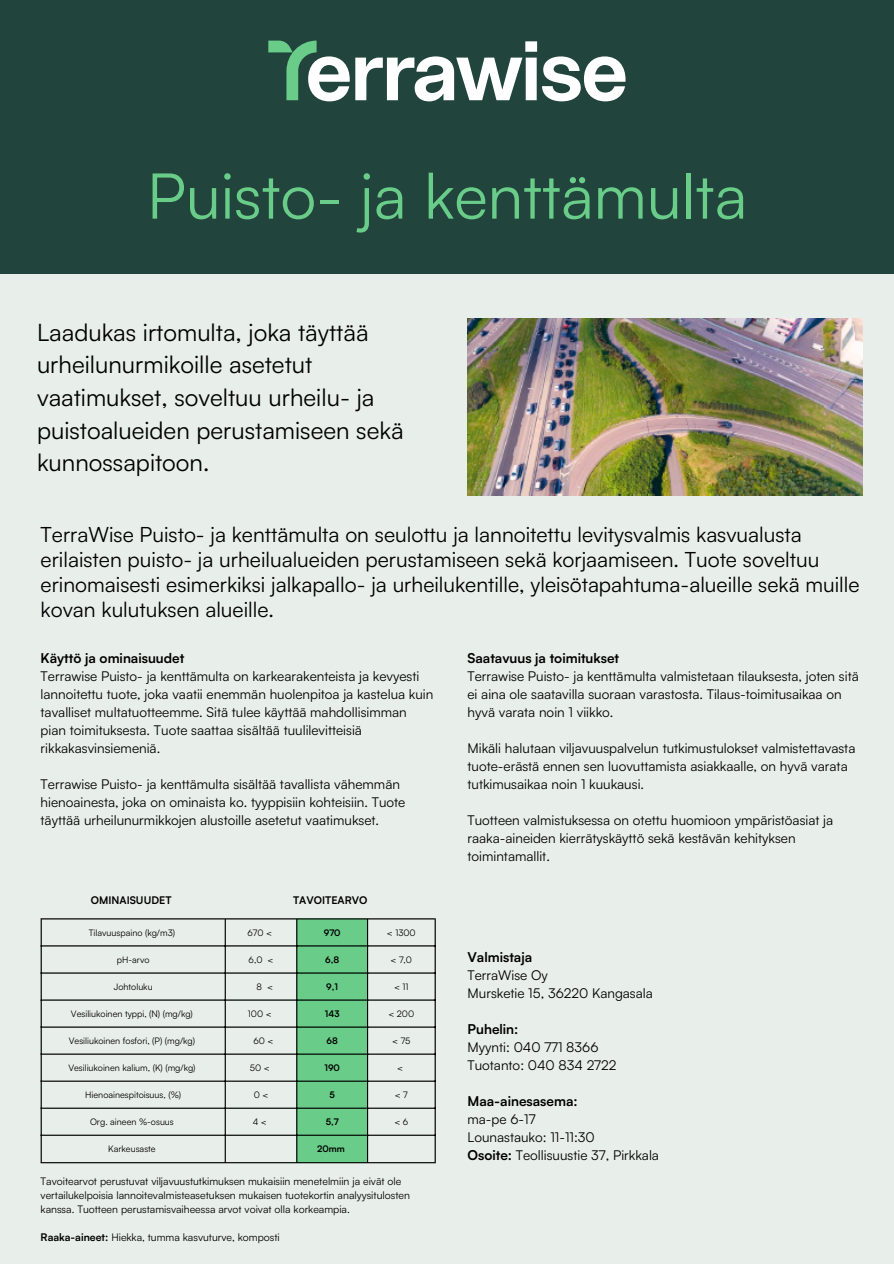
<style>
.page{position:relative;width:894px;height:1264px;background:#fff}
.page>*{position:absolute;margin:0;border:0;box-sizing:border-box;transform-origin:0 0}
.t1{font:63px "Satoshi";color:#69cd89}
.t2{font:24px/32.7px "Satoshi";color:#000}
.t3{font:21px/24.8px "Satoshi";color:#000}
.t4{font:13.5px/18px "Satoshi";color:#000}
.t5{font:700 13.5px "Satoshi";color:#000}
.t6{font:10.5px/14px "Satoshi";color:#000}
.t7{font:700 10.5px "Satoshi";color:#000}
.t8{font:9px "Satoshi";color:#000}
.t9{font:700 9px "Satoshi";color:#000}
.s1{font-weight:700}
</style>
<div class="page">
<div style="left:0;top:0;width:893px;height:1263px;background:#e8efeb"></div>
<div style="left:0;top:0;width:893px;height:273px;background:#21443c"></div>
<img style="left:467px;top:318px;width:395px;height:177px">
<svg style="left:268px;top:41px;width:81px;height:60px"></svg>
<svg style="left:355px;top:41px;width:270px;height:60px"></svg>
<div style="left:297px;top:919px;width:70px;height:243px;background:#69cd89"></div>
<hr style="left:41px;top:919px;width:1px;height:243px;background:#000">
<hr style="left:224px;top:919px;width:2px;height:243px;background:#000">
<hr style="left:296px;top:919px;width:1px;height:243px;background:#000">
<hr style="left:367px;top:919px;width:1px;height:243px;background:#000">
<hr style="left:434px;top:919px;width:1px;height:243px;background:#000">
<hr style="left:41px;top:918px;width:394px;height:1px;background:#000">
<hr style="left:41px;top:945px;width:394px;height:1px;background:#000">
<hr style="left:41px;top:972px;width:394px;height:1px;background:#000">
<hr style="left:41px;top:999px;width:394px;height:1px;background:#000">
<hr style="left:41px;top:1026px;width:394px;height:1px;background:#000">
<hr style="left:41px;top:1053px;width:394px;height:1px;background:#000">
<hr style="left:41px;top:1080px;width:394px;height:1px;background:#000">
<hr style="left:41px;top:1107px;width:394px;height:1px;background:#000">
<hr style="left:41px;top:1134px;width:394px;height:1px;background:#000">
<hr style="left:41px;top:1162px;width:394px;height:1px;background:#000">
<p class="t1" style="left:147px;top:155px;width:601px">Puisto- ja kenttämulta</p>
<p class="t2" style="left:37px;top:315px;width:368px">Laadukas irtomulta, joka täyttää urheilunurmikoille asetetut vaatimukset, soveltuu urheilu- ja puistoalueiden perustamiseen sekä kunnossapitoon.</p>
<p class="t3" style="left:41px;top:522px;width:820px">TerraWise Puisto- ja kenttämulta on seulottu ja lannoitettu levitysvalmis kasvualusta erilaisten puisto- ja urheilualueiden perustamiseen sekä korjaamiseen. Tuote soveltuu erinomaisesti esimerkiksi jalkapallo- ja urheilukentille, yleisötapahtuma-alueille sekä muille kovan kulutuksen alueille.</p>
<p class="t5" style="left:41px;top:649px;width:145px">Käyttö ja ominaisuudet</p>
<p class="t4" style="left:41px;top:666px;width:394px">Terrawise Puisto- ja kenttämulta on karkearakenteista ja kevyesti lannoitettu tuote, joka vaatii enemmän huolenpitoa ja kastelua kuin tavalliset multatuotteemme. Sitä tulee käyttää mahdollisimman pian toimituksesta. Tuote saattaa sisältää tuulilevitteisiä rikkakasvinsiemeniä.</p>
<p class="t4" style="left:41px;top:774px;width:366px">Terrawise Puisto- ja kenttämulta sisältää tavallista vähemmän hienoainesta, joka on ominaista ko. tyyppisiin kohteisiin. Tuote täyttää urheilunurmikkojen alustoille asetetut vaatimukset.</p>
<p class="t5" style="left:467px;top:649px;width:153px">Saatavuus ja toimitukset</p>
<p class="t4" style="left:467px;top:666px;width:392px">Terrawise Puisto- ja kenttämulta valmistetaan tilauksesta, joten sitä ei aina ole saatavilla suoraan varastosta. Tilaus-toimitusaikaa on hyvä varata noin 1 viikko.</p>
<p class="t4" style="left:467px;top:738px;width:389px">Mikäli halutaan viljavuuspalvelun tutkimustulokset valmistettavasta tuote-erästä ennen sen luovuttamista asiakkaalle, on hyvä varata tutkimusaikaa noin 1 kuukausi.</p>
<p class="t4" style="left:467px;top:810px;width:367px">Tuotteen valmistuksessa on otettu huomioon ympäristöasiat ja raaka-aineiden kierrätyskäyttö sekä kestävän kehityksen toimintamallit.</p>
<p class="t7" style="left:91px;top:893px;width:82px">OMINAISUUDET</p>
<p class="t7" style="left:293px;top:893px;width:76px">TAVOITEARVO</p>
<p class="t8" style="left:89px;top:926px;width:88px">Tilavuuspaino (kg/m3)</p>
<p class="t8" style="left:247px;top:926px;width:26px">670 &lt;</p>
<p class="t9" style="left:324px;top:926px;width:18px">970</p>
<p class="t8" style="left:387px;top:926px;width:30px">&lt; 1300</p>
<p class="t8" style="left:117px;top:953px;width:34px">pH-arvo</p>
<p class="t8" style="left:248px;top:953px;width:26px">6,0 &lt;</p>
<p class="t9" style="left:325px;top:953px;width:15px">6,8</p>
<p class="t8" style="left:390px;top:953px;width:23px">&lt; 7,0</p>
<p class="t8" style="left:114px;top:980px;width:40px">Johtoluku</p>
<p class="t8" style="left:256px;top:980px;width:18px">8 &lt;</p>
<p class="t9" style="left:326px;top:980px;width:13px">9,1</p>
<p class="t8" style="left:394px;top:980px;width:16px">&lt; 11</p>
<p class="t8" style="left:71px;top:1007px;width:123px">Vesiliukoinen typpi, (N) (mg/kg)</p>
<p class="t8" style="left:248px;top:1007px;width:25px">100 &lt;</p>
<p class="t9" style="left:325px;top:1007px;width:16px">143</p>
<p class="t8" style="left:388px;top:1007px;width:27px">&lt; 200</p>
<p class="t8" style="left:69px;top:1034px;width:128px">Vesiliukoinen fosfori, (P) (mg/kg)</p>
<p class="t8" style="left:253px;top:1034px;width:22px">60 &lt;</p>
<p class="t9" style="left:326px;top:1034px;width:13px">68</p>
<p class="t8" style="left:392px;top:1034px;width:20px">&lt; 75</p>
<p class="t8" style="left:68px;top:1061px;width:129px">Vesiliukoinen kalium, (K) (mg/kg)</p>
<p class="t8" style="left:250px;top:1061px;width:21px">50 &lt;</p>
<p class="t9" style="left:324px;top:1061px;width:17px">190</p>
<p class="t8" style="left:397px;top:1061px;width:7px">&lt;</p>
<p class="t8" style="left:85px;top:1088px;width:97px">Hienoainespitoisuus, (%)</p>
<p class="t8" style="left:254px;top:1088px;width:16px">0 &lt;</p>
<p class="t9" style="left:329px;top:1088px;width:7px">5</p>
<p class="t8" style="left:395px;top:1088px;width:14px">&lt; 7</p>
<p class="t8" style="left:90px;top:1115px;width:85px">Org. aineen %-osuus</p>
<p class="t8" style="left:253px;top:1115px;width:16px">4 &lt;</p>
<p class="t9" style="left:325px;top:1115px;width:14px">5,7</p>
<p class="t8" style="left:394px;top:1115px;width:15px">&lt; 6</p>
<p class="t8" style="left:108px;top:1142px;width:49px">Karkeusaste</p>
<p class="t9" style="left:317px;top:1142px;width:29px">20mm</p>
<p class="t6" style="left:41px;top:1173px;width:370px">Tavoitearvot perustuvat viljavuustutkimuksen mukaisiin menetelmiin ja eivät ole vertailukelpoisia lannoitevalmisteasetuksen mukaisen tuotekortin analyysitulosten kanssa. Tuotteen perustamisvaiheessa arvot voivat olla korkeampia.</p>
<p class="t6" style="left:41px;top:1229px;width:241px"><span class="s1">Raaka-aineet:</span> Hiekka, tumma kasvuturve, komposti</p>
<p class="t5" style="left:467px;top:948px;width:66px">Valmistaja</p>
<p class="t4" style="left:467px;top:965px;width:82px">TerraWise Oy</p>
<p class="t4" style="left:467px;top:983px;width:187px">Mursketie 15, 36220 Kangasala</p>
<p class="t5" style="left:467px;top:1020px;width:52px">Puhelin:</p>
<p class="t4" style="left:467px;top:1037px;width:132px">Myynti: 040 771 8366</p>
<p class="t4" style="left:467px;top:1055px;width:150px">Tuotanto: 040 834 2722</p>
<p class="t5" style="left:467px;top:1092px;width:112px">Maa-ainesasema:</p>
<p class="t4" style="left:467px;top:1109px;width:69px">ma-pe 6-17</p>
<p class="t4" style="left:467px;top:1127px;width:129px">Lounastauko: 11-11:30</p>
<p class="t4" style="left:467px;top:1145px;width:193px"><span class="s1">Osoite:</span> Teollisuustie 37, Pirkkala</p>
</div>
